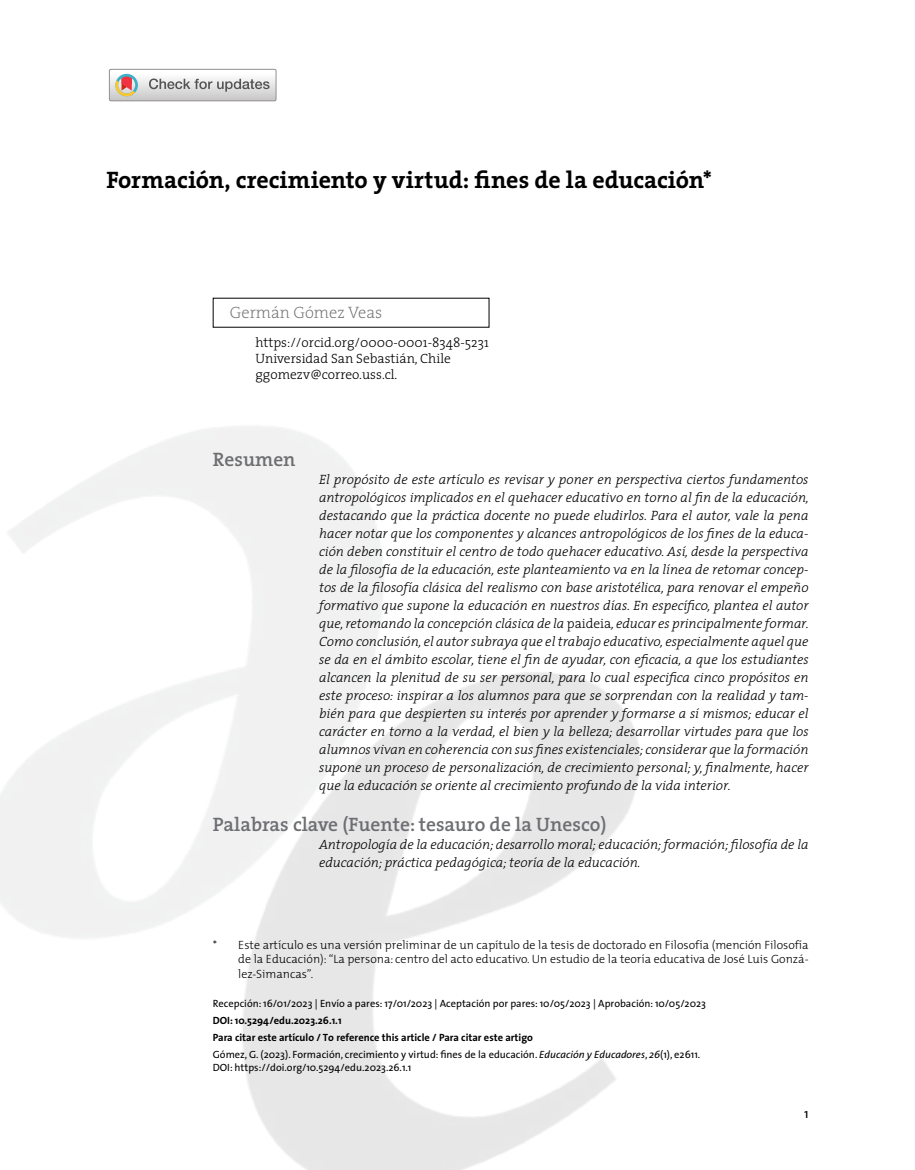
<style>
.page{position:relative;width:915px;height:1170px;background:#fff}
.page>*{position:absolute;margin:0;border:0;box-sizing:border-box;transform-origin:0 0}
.t1{font:700 24px "The Serif";letter-spacing:-.005em;color:#000}
.t2{font:600 19.5px "The Serif";color:#6d6e71}
.t3{font:200 16.5px "The Serif";color:#6d6e71}
.t4{font:italic 300 13.5px/18px "The Serif";color:#000;text-align:justify}
.t5{font:300 13.5px/16.2px "The Serif";color:#000}
.t6{font:13.5px "The Sans";color:#000}
.t7{font:300 12px/14.4px "The Mix";color:#000;text-align:justify}
.t8{font:700 10.5px/16.8px "The Sans";color:#000}
.t9{font:10.5px "The Sans";color:#000}
.s1{font-style:normal}
.s2{font-weight:400}
.s3{font-weight:400;font-style:italic}
</style>
<div class="page">
<svg style="left:212px;top:297px;width:277px;height:31px"></svg>
<svg style="left:109px;top:69px;width:167px;height:32px"></svg>
<h1 class="t1" style="left:106px;top:160px;width:607px">Formación, crecimiento y virtud: fines de la educación*</h1>
<p class="t3" style="left:230px;top:298px;width:154px">Germán Gómez Veas</p>
<p class="t5" style="left:255px;top:333px;width:235px">https://orcid.org/0000-0001-8348-5231<br>Universidad San Sebastián, Chile ggomezv@correo.uss.cl.</p>
<h2 class="t2" style="left:213px;top:442px;width:84px">Resumen</h2>
<p class="t4" style="left:319px;top:469px;width:491px">El propósito de este artículo es revisar y poner en perspectiva ciertos fundamentos antropológicos implicados en el quehacer educativo en torno al fin de la educación, destacando que la práctica docente no puede eludirlos. Para el autor, vale la pena hacer notar que los componentes y alcances antropológicos de los fines de la educa&shy;ción deben constituir el centro de todo quehacer educativo. Así, desde la perspectiva de la filosofía de la educación, este planteamiento va en la línea de retomar concep&shy;tos de la filosofía clásica del realismo con base aristotélica, para renovar el empeño formativo que supone la educación en nuestros días. En específico, plantea el autor que, retomando la concepción clásica de la <span class="s1">paideia</span>, educar es principalmente formar.<br>Como conclusión, el autor subraya que el trabajo educativo, especialmente aquel que se da en el ámbito escolar, tiene el fin de ayudar, con eficacia, a que los estudiantes alcancen la plenitud de su ser personal, para lo cual especifica cinco propósitos en este proceso: inspirar a los alumnos para que se sorprendan con la realidad y tam&shy;bién para que despierten su interés por aprender y formarse a sí mismos; educar el carácter en torno a la verdad, el bien y la belleza; desarrollar virtudes para que los alumnos vivan en coherencia con sus fines existenciales; considerar que la formación supone un proceso de personalización, de crecimiento personal; y, finalmente, hacer que la educación se oriente al crecimiento profundo de la vida interior.</p>
<h2 class="t2" style="left:213px;top:808px;width:395px">Palabras clave (Fuente: tesauro de la Unesco)</h2>
<p class="t4" style="left:319px;top:835px;width:490px">Antropología de la educación; desarrollo moral; educación; formación; filosofía de la educación; práctica pedagógica; teoría de la educación.</p>
<p class="t7" style="left:238px;top:937px;width:571px;text-indent:-26px">* Este artículo es una versión preliminar de un capítulo de la tesis de doctorado en Filosofía (mención Filosofía de la Educación): “La persona: centro del acto educativo. Un estudio de la teoría educativa de José Luis Gonzá&shy;lez-Simancas”.</p>
<p class="t9" style="left:213px;top:995px;width:494px">Recepción: 16/01/2023 | Envío a pares: 17/01/2023 | Aceptación por pares: 10/05/2023 | Aprobación: 10/05/2023</p>
<p class="t8" style="left:213px;top:1012px;width:489px">DOI: 10.5294/edu.2023.26.1.1<br>Para citar este artículo / To reference this article / Para citar este artigo<br><span class="s2">Gómez, G. (2023). Formación, crecimiento y virtud: fines de la educación.</span> <span class="s3">Educación y Educadores</span><span class="s2">,</span> <span class="s3">26</span><span class="s2">(1), e2611.</span></p>
<p class="t9" style="left:213px;top:1058px;width:200px">DOI: https://doi.org/10.5294/edu.2023.26.1.1</p>
<p class="t6" style="left:803px;top:1102px;width:6px">1</p>
</div>
